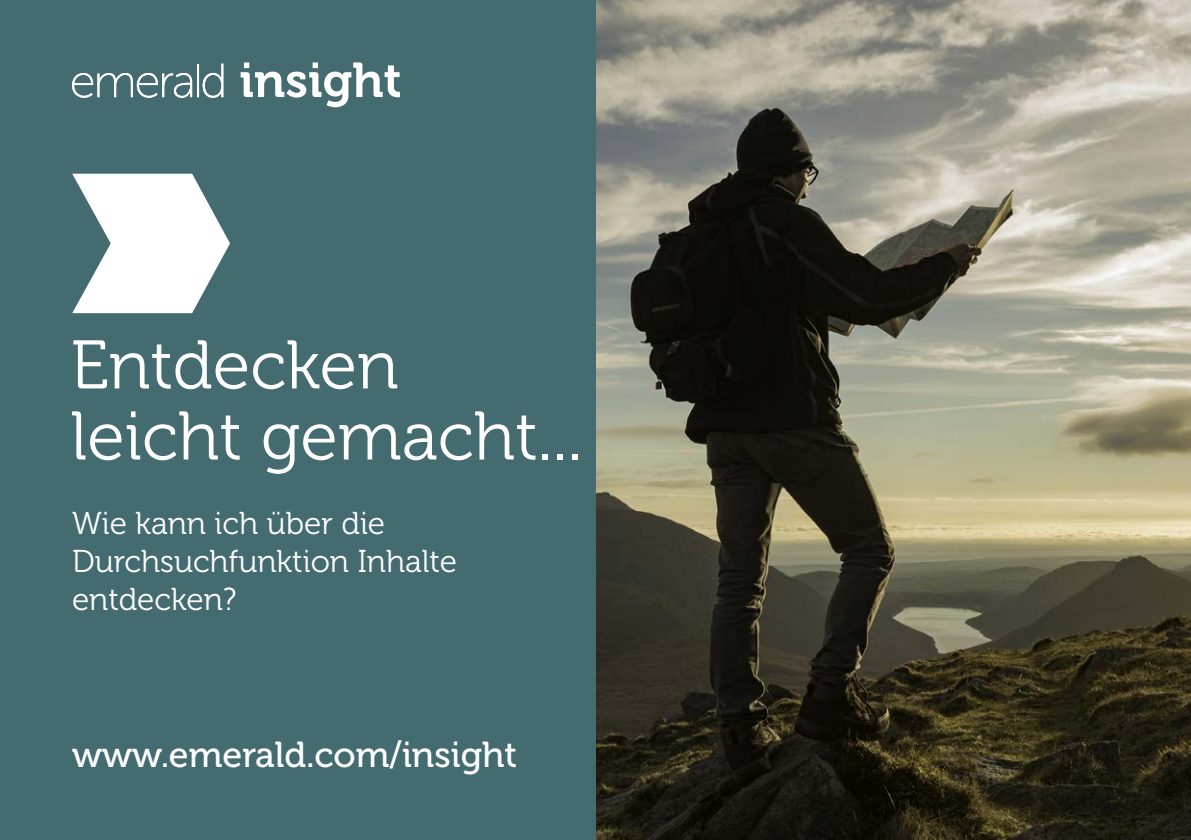
<style>
.page{position:relative;width:1191px;height:840px;background:#fff}
.page>*{position:absolute;margin:0;border:0;box-sizing:border-box;transform-origin:0 0}
.t1{font:68.4px/71px "Museo 300";color:#fff}
.t2{font:36px "Museo 500";color:#fff}
.t3{font:31.6px/37.8px "Museo 300";color:#fff}
</style>
<div class="page">
<img style="left:595px;top:0;width:596px;height:839px">
<div style="left:0;top:0;width:595px;height:839px;background:#446b70"></div>
<svg style="left:72px;top:62px;width:328px;height:45px"></svg>
<svg style="left:72px;top:174px;width:158px;height:139px"></svg>
<h1 class="t1" style="left:71px;top:330px;width:513px">Entdecken leicht gemacht...</h1>
<p class="t3" style="left:72px;top:505px;width:386px">Wie kann ich über die<br>Durchsuchfunktion Inhalte entdecken?</p>
<p class="t2" style="left:72px;top:734px;width:447px">www.emerald.com/insight</p>
</div>
